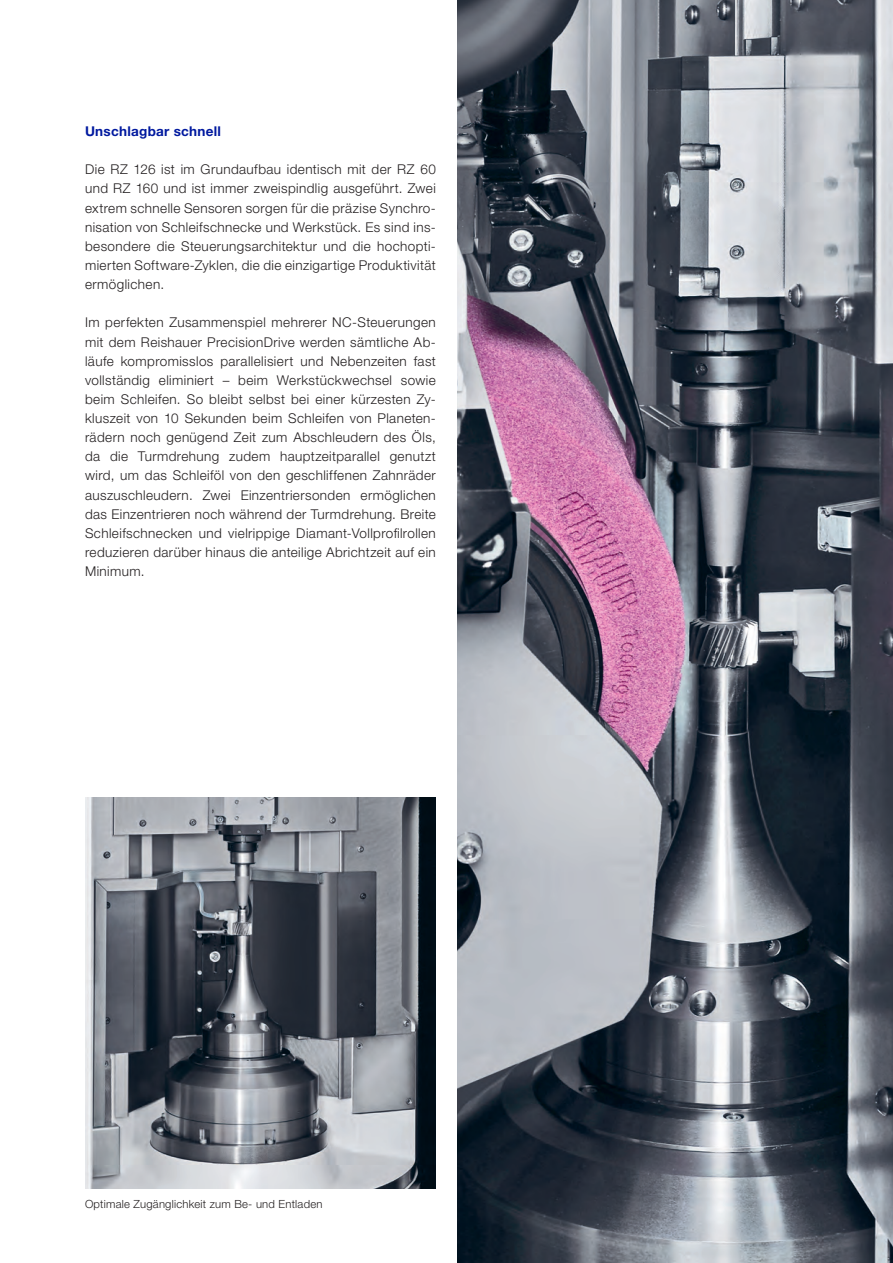
<style>
.page{position:relative;width:893px;height:1263px;background:#fff}
.page>*{position:absolute;margin:0;border:0;box-sizing:border-box;transform-origin:0 0}
.Fliesstext{font:300 13.5px/19.2px "Helvetica Neue LT Std";letter-spacing:.03em;color:#231f20;text-align:justify}
.Untertitel{font:700 13.5px "Helvetica Neue LT Std";letter-spacing:.02em;color:#00199f}
.t1{font:300 11.25px "Helvetica Neue LT Std";letter-spacing:.02em;color:#231f20}
</style>
<div class="page">
<img style="left:85px;top:797px;width:351px;height:391px">
<img style="left:457px;top:0;width:436px;height:1263px">
<p class="Untertitel" style="left:85px;top:123px;width:138px">Unschlagbar schnell</p>
<p class="Fliesstext" style="left:85px;top:160px;width:352px">Die RZ 126 ist im Grundaufbau identisch mit der RZ 60 und RZ 160 und ist immer zweispindlig ausgeführt. Zwei extrem schnelle Sensoren sorgen für die präzise Synchro&shy;nisation von Schleifschnecke und Werkstück. Es sind ins&shy;besondere die Steuerungsarchitektur und die hochopti&shy;mierten Software-Zyklen, die die einzigartige Produktivität ermöglichen.</p>
<p class="Fliesstext" style="left:85px;top:313px;width:352px">Im perfekten Zusammenspiel mehrerer NC-Steuerungen mit dem Reishauer PrecisionDrive werden sämtliche Ab&shy;läufe kompromisslos parallelisiert und Nebenzeiten fast vollständig eliminiert – beim Werkstückwechsel sowie beim Schleifen. So bleibt selbst bei einer kürzesten Zy&shy;kluszeit von 10 Sekunden beim Schleifen von Planeten&shy;rädern noch genügend Zeit zum Abschleudern des Öls, da die Turmdrehung zudem hauptzeitparallel genutzt wird, um das Schleiföl von den geschliffenen Zahnräder auszuschleudern. Zwei Einzentriersonden ermöglichen das Einzentrieren noch während der Turmdrehung. Breite Schleifschnecken und vielrippige Diamant-Vollprofilrollen reduzieren darüber hinaus die anteilige Abrichtzeit auf ein Minimum.</p>
<p class="t1" style="left:85px;top:1197px;width:239px">Optimale Zugänglichkeit zum Be- und Entladen</p>
</div>
